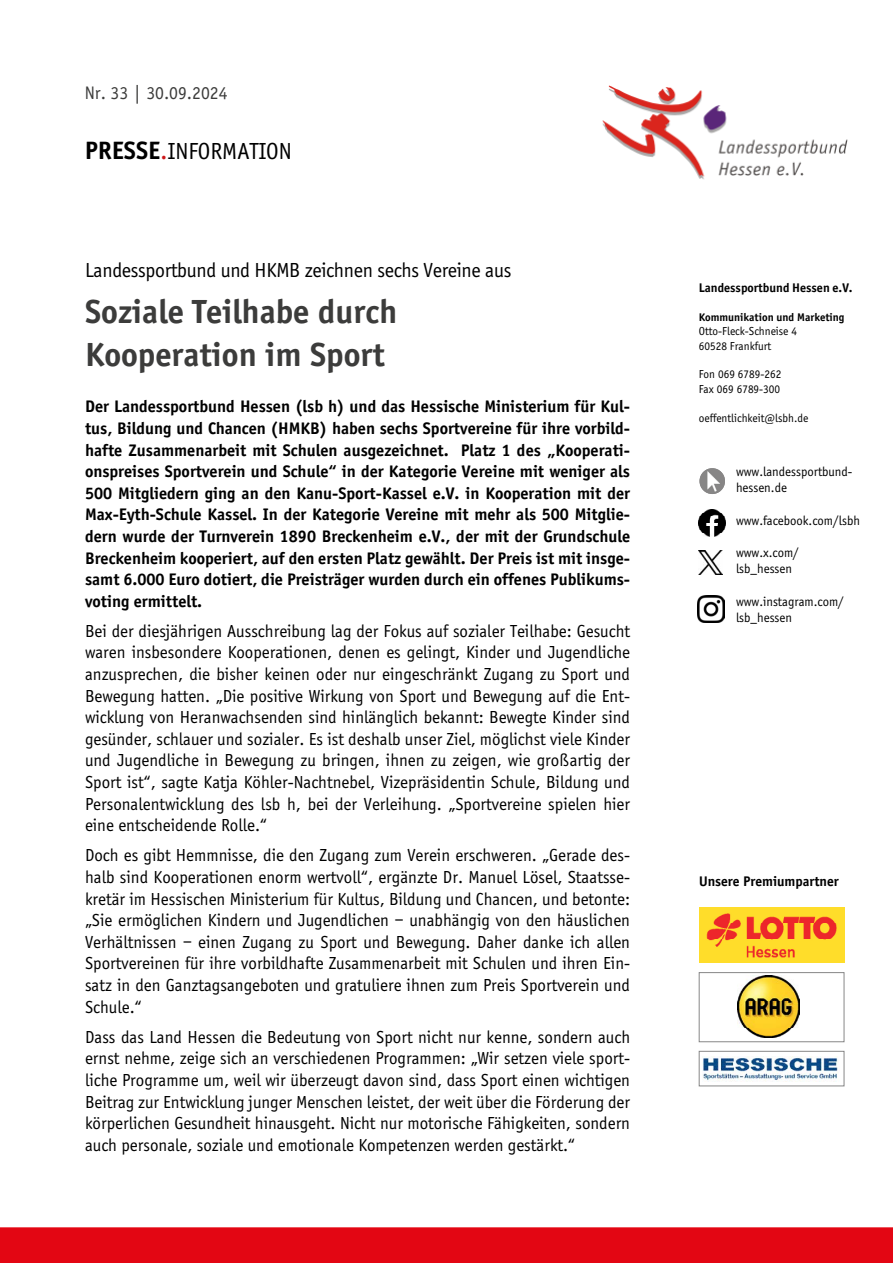
<style>
.page{position:relative;width:893px;height:1263px;background:#fff}
.page>*{position:absolute;margin:0;border:0;box-sizing:border-box;transform-origin:0 0}
.t1{font:700 36px/43.2px "Sportiv";color:#3c3c3b}
.t2{font:24px "Sportiv";color:#000}
.t3{font:21px "Sportiv";letter-spacing:-.015em;color:#000}
.t4{font:18.75px "Sportiv";color:#3c3c3b}
.t5{font:18px/21.6px "Sportiv";color:#000;text-align:justify}
.t6{font:700 18px/21.6px "Sportiv";color:#000;text-align:justify}
.t7{font:700 15px "Sportiv";color:#000}
.t8{font:13.5px/16.2px "Sportiv";color:#000}
.t9{font:700 13.5px "Sportiv";color:#000}
.t10{font:12px/14.4px "Sportiv";color:#000}
.t11{font:700 12px "Sportiv";color:#000}
.s1{font-weight:700;font-size:27px}
.s2{font-size:27px;color:#cd1719}
</style>
<div class="page">
<img style="left:602px;top:85px;width:246px;height:94px">
<img style="left:699px;top:908px;width:145px;height:54px">
<img style="left:738px;top:975px;width:62px;height:62px">
<div style="left:699px;top:972px;width:145px;height:70px;border:1px solid #878787"></div>
<img style="left:702px;top:1056px;width:136px;height:26px">
<div style="left:699px;top:1051px;width:145px;height:35px;border:1px solid #878787"></div>
<img style="left:699px;top:510px;width:26px;height:26px">
<img style="left:698px;top:595px;width:27px;height:27px">
<div style="left:0;top:1227px;width:893px;height:36px;background:#e30613"></div>
<img style="left:699px;top:551px;width:23px;height:24px">
<img style="left:699px;top:468px;width:26px;height:26px;border-radius:13px">
<p class="t4" style="left:85px;top:83px;width:144px">Nr. 33 | 30.09.2024</p>
<h2 class="t2" style="left:85px;top:138px;width:209px"><span class="s1">PRESSE</span><span class="s2">.</span>INFORMATION</h2>
<p class="t3" style="left:85px;top:258px;width:428px">Landessportbund und HKMB zeichnen sechs Vereine aus</p>
<h1 class="t1" style="left:85px;top:290px;width:314px">Soziale Teilhabe durch<br>Kooperation im Sport</h1>
<p class="t6" style="left:85px;top:396px;width:547px">Der Landessportbund Hessen (lsb h) und das Hessische Ministerium für Kul&shy;tus, Bildung und Chancen (HMKB) haben sechs Sportvereine für ihre vorbild&shy;hafte Zusammenarbeit mit Schulen ausgezeichnet. Platz 1 des „Kooperati&shy;onspreises Sportverein und Schule“ in der Kategorie Vereine mit weniger als 500 Mitgliedern ging an den Kanu-Sport-Kassel e.V. in Kooperation mit der Max-Eyth-Schule Kassel. In der Kategorie Vereine mit mehr als 500 Mitglie&shy;dern wurde der Turnverein 1890 Breckenheim e.V., der mit der Grundschule Breckenheim kooperiert, auf den ersten Platz gewählt. Der Preis ist mit insge&shy;samt 6.000 Euro dotiert, die Preisträger wurden durch ein offenes Publikums&shy;voting ermittelt.</p>
<p class="t5" style="left:85px;top:620px;width:547px">Bei der diesjährigen Ausschreibung lag der Fokus auf sozialer Teilhabe: Gesucht waren insbesondere Kooperationen, denen es gelingt, Kinder und Jugendliche anzusprechen, die bisher keinen oder nur eingeschränkt Zugang zu Sport und Bewegung hatten. „Die positive Wirkung von Sport und Bewegung auf die Ent&shy;wicklung von Heranwachsenden sind hinlänglich bekannt: Bewegte Kinder sind gesünder, schlauer und sozialer. Es ist deshalb unser Ziel, möglichst viele Kinder und Jugendliche in Bewegung zu bringen, ihnen zu zeigen, wie großartig der Sport ist“, sagte Katja Köhler-Nachtnebel, Vizepräsidentin Schule, Bildung und Personalentwicklung des lsb h, bei der Verleihung. „Sportvereine spielen hier eine entscheidende Rolle.“</p>
<p class="t5" style="left:85px;top:845px;width:547px">Doch es gibt Hemmnisse, die den Zugang zum Verein erschweren. „Gerade des&shy;halb sind Kooperationen enorm wertvoll“, ergänzte Dr. Manuel Lösel, Staatsse&shy;kretär im Hessischen Ministerium für Kultus, Bildung und Chancen, und betonte: „Sie ermöglichen Kindern und Jugendlichen – unabhängig von den häuslichen Verhältnissen – einen Zugang zu Sport und Bewegung. Daher danke ich allen Sportvereinen für ihre vorbildhafte Zusammenarbeit mit Schulen und ihren Ein&shy;satz in den Ganztagsangeboten und gratuliere ihnen zum Preis Sportverein und Schule.“</p>
<p class="t5" style="left:85px;top:1026px;width:547px">Dass das Land Hessen die Bedeutung von Sport nicht nur kenne, sondern auch ernst nehme, zeige sich an verschiedenen Programmen: „Wir setzen viele sport&shy;liche Programme um, weil wir überzeugt davon sind, dass Sport einen wichtigen Beitrag zur Entwicklung junger Menschen leistet, der weit über die Förderung der körperlichen Gesundheit hinausgeht. Nicht nur motorische Fähigkeiten, sondern auch personale, soziale und emotionale Kompetenzen werden gestärkt.“</p>
<p class="t9" style="left:699px;top:280px;width:155px">Landessportbund Hessen e.V.</p>
<p class="t11" style="left:699px;top:310px;width:147px">Kommunikation und Marketing</p>
<p class="t10" style="left:699px;top:324px;width:100px">Otto-Fleck-Schneise 4<br>60528 Frankfurt</p>
<p class="t10" style="left:699px;top:367px;width:84px">Fon 069 6789-262<br>Fax 069 6789-300</p>
<p class="t10" style="left:699px;top:410px;width:111px">oeffentlichkeit@lsbh.de</p>
<p class="t8" style="left:736px;top:464px;width:118px">www.landessportbund&shy;hessen.de</p>
<p class="t8" style="left:736px;top:512px;width:125px">www.facebook.com/lsbh</p>
<p class="t8" style="left:736px;top:545px;width:64px">www.x.com/ lsb_hessen</p>
<p class="t8" style="left:736px;top:593px;width:109px">www.instagram.com/ lsb_hessen</p>
<p class="t7" style="left:699px;top:872px;width:141px">Unsere Premiumpartner</p>
</div>
